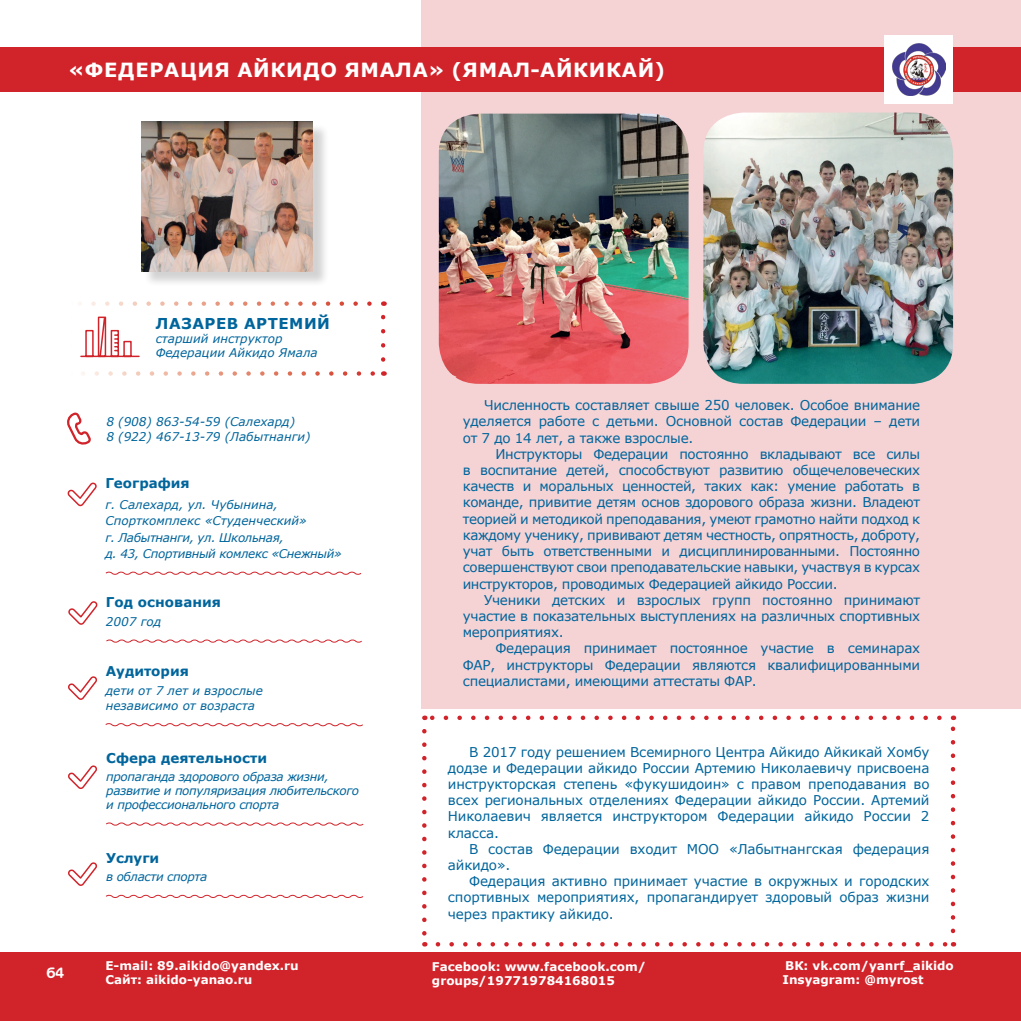
<style>
.page{position:relative;width:1021px;height:1021px;background:#fff}
.page>*{position:absolute;margin:0;border:0;box-sizing:border-box;transform-origin:0 0}
.t1{font:700 19.5px "Verdana";letter-spacing:.035em;color:#fff}
.t2{font:700 15px "Verdana";letter-spacing:.035em;color:#00659c}
.t3{font:15px "Benguiat Gothic Bold ITC";color:#fff}
.t4{font:13.5px/16.2px "Verdana";letter-spacing:-.03em;color:#00659c;text-align:justify}
.t5{font:13.5px/16.2px "Verdana";letter-spacing:-.01em;color:#00659c}
.t6{font:700 13.5px "Verdana";color:#00659c}
.t7{font:italic 12px/14.4px "Verdana";color:#00659c}
.t8{font:italic 12px/14px "Verdana";letter-spacing:-.03em;color:#00659c}
.t9{font:700 12px/14.4px "Verdana";color:#fff}
</style>
<div class="page">
<div style="left:0;top:952px;width:1020px;height:68px;background:#d1232a"></div>
<div style="left:421px;top:0;width:599px;height:709px;background:#f5d3d5"></div>
<div style="left:0;top:48px;width:1020px;height:44px;background:#d1232a"></div>
<svg style="left:438px;top:942px;width:508px;height:4px"></svg>
<svg style="left:431px;top:715px;width:508px;height:5px"></svg>
<svg style="left:422px;top:731px;width:4px;height:215px"></svg>
<svg style="left:950px;top:715px;width:5px;height:215px"></svg>
<svg style="left:83px;top:371px;width:292px;height:5px"></svg>
<svg style="left:80px;top:301px;width:289px;height:5px"></svg>
<svg style="left:381px;top:301px;width:4px;height:58px"></svg>
<svg style="left:80px;top:316px;width:60px;height:42px"></svg>
<div style="left:144px;top:124px;width:185px;height:163px;background:#231f20;opacity:.2"></div>
<img style="left:141px;top:122px;width:172px;height:149px">
<svg style="left:67px;top:412px;width:24px;height:33px"></svg>
<svg style="left:105px;top:571px;width:257px;height:4px"></svg>
<svg style="left:106px;top:639px;width:256px;height:4px"></svg>
<svg style="left:106px;top:822px;width:258px;height:4px"></svg>
<svg style="left:105px;top:894px;width:259px;height:4px"></svg>
<svg style="left:105px;top:723px;width:258px;height:4px"></svg>
<svg style="left:67px;top:482px;width:30px;height:25px"></svg>
<svg style="left:68px;top:601px;width:30px;height:24px"></svg>
<svg style="left:68px;top:765px;width:29px;height:24px"></svg>
<svg style="left:68px;top:862px;width:29px;height:24px"></svg>
<svg style="left:68px;top:676px;width:29px;height:24px"></svg>
<img style="left:703px;top:113px;width:250px;height:271px">
<img style="left:439px;top:114px;width:249px;height:270px">
<div style="left:884px;top:35px;width:69px;height:69px;background:#fff"></div>
<img style="left:892px;top:43px;width:53px;height:52px">
<p class="t1" style="left:68px;top:57px;width:598px">«ФЕДЕРАЦИЯ АЙКИДО ЯМАЛА» (ЯМАЛ-АЙКИКАЙ)</p>
<p class="t3" style="left:46px;top:962px;width:19px">64</p>
<p class="t2" style="left:156px;top:312px;width:175px">ЛАЗАРЕВ АРТЕМИЙ</p>
<p class="t7" style="left:156px;top:331px;width:163px">старший инструктор<br>Федерации Айкидо Ямала</p>
<p class="t7" style="left:106px;top:414px;width:190px">8 (908) 863-54-59 (Салехард)</p>
<p class="t7" style="left:106px;top:429px;width:206px">8 (922) 467-13-79 (Лабытнанги)</p>
<p class="t6" style="left:105px;top:473px;width:86px">География</p>
<p class="t7" style="left:105px;top:496px;width:203px;line-height:16.5px">г. Салехард, ул. Чубынина,<br>Спорткомплекс «Студенческий»</p>
<p class="t8" style="left:105px;top:529px;width:238px;line-height:16.5px">г. Лабытнанги, ул. Школьная,<br>д. 43, Спортивный комлекс «Снежный»</p>
<p class="t6" style="left:106px;top:593px;width:116px">Год основания</p>
<p class="t7" style="left:106px;top:614px;width:57px">2007 год</p>
<p class="t6" style="left:106px;top:661px;width:85px">Аудитория</p>
<p class="t7" style="left:106px;top:683px;width:159px;line-height:15px">дети от 7 лет и взрослые независимо от возраста</p>
<p class="t6" style="left:106px;top:748px;width:162px">Сфера деятельности</p>
<p class="t8" style="left:106px;top:769px;width:254px">пропаганда здорового образа жизни, развитие и популяризация любительского и профессионального спорта</p>
<p class="t6" style="left:106px;top:848px;width:55px">Услуги</p>
<p class="t8" style="left:106px;top:869px;width:103px">в области спорта</p>
<p class="t9" style="left:105px;top:957px;width:195px">E-mail: 89.aikido@yandex.ru</p>
<p class="t9" style="left:105px;top:972px;width:148px">Сайт: aikido-yanao.ru</p>
<p class="t4" style="left:484px;top:397px;width:437px">Численность составляет свыше 250 человек. Особое внимание</p>
<p class="t4" style="left:463px;top:413px;width:459px">уделяется работе с детьми. Основной состав Федерации – дети</p>
<p class="t4" style="left:463px;top:429px;width:232px">от 7 до 14 лет, а также взрослые.</p>
<p class="t4" style="left:495px;top:445px;width:426px">Инструкторы Федерации постоянно вкладывают все силы</p>
<p class="t4" style="left:463px;top:462px;width:459px">в воспитание детей, способствуют развитию общечеловеческих</p>
<p class="t4" style="left:463px;top:478px;width:459px">качеств и моральных ценностей, таких как: умение работать в</p>
<p class="t4" style="left:463px;top:494px;width:459px">команде, привитие детям основ здорового образа жизни. Владеют</p>
<p class="t4" style="left:463px;top:510px;width:459px">теорией и методикой преподавания, умеют грамотно найти подход к</p>
<p class="t4" style="left:463px;top:526px;width:459px">каждому ученику, прививают детям честность, опрятность, доброту,</p>
<p class="t4" style="left:463px;top:543px;width:459px">учат быть ответственными и дисциплинированными. Постоянно</p>
<p class="t4" style="left:463px;top:559px;width:459px">совершенствуют свои преподавательские навыки, участвуя в курсах</p>
<p class="t4" style="left:463px;top:575px;width:376px">инструкторов, проводимых Федерацией айкидо России.</p>
<p class="t4" style="left:463px;top:591px;width:459px;text-indent:21px">Ученики детских и взрослых групп постоянно принимают участие в показательных выступлениях на различных спортивных мероприятиях.</p>
<p class="t4" style="left:463px;top:640px;width:459px;text-indent:33px">Федерация принимает постоянное участие в семинарах ФАР, инструкторы Федерации являются квалифицированными специалистами, имеющими аттестаты ФАР.</p>
<p class="t4" style="left:448px;top:743px;width:483px;text-indent:21px">В 2017 году решением Всемирного Центра Айкидо Айкикай Хомбу додзе и Федерации айкидо России Артемию Николаевичу присвоена инструкторская степень «фукушидоин» с правом преподавания во всех региональных отделениях Федерации айкидо России. Артемий Николаевич является инструктором Федерации айкидо России 2 класса.</p>
<p class="t5" style="left:448px;top:840px;width:483px;text-indent:21px">В состав Федерации входит МОО «Лабытнангская федерация айкидо».</p>
<p class="t4" style="left:448px;top:873px;width:483px;text-indent:21px">Федерация активно принимает участие в окружных и городских спортивных мероприятиях, пропагандирует здоровый образ жизни через практику айкидо.</p>
<p class="t9" style="left:432px;top:959px;width:215px">Facebook: www.facebook.com/ groups/197719784168015</p>
<p class="t9" style="left:785px;top:957px;width:170px">ВК: vk.com/yanrf_aikido</p>
<p class="t9" style="left:782px;top:972px;width:142px">Insyagram: @myrost</p>
</div>
